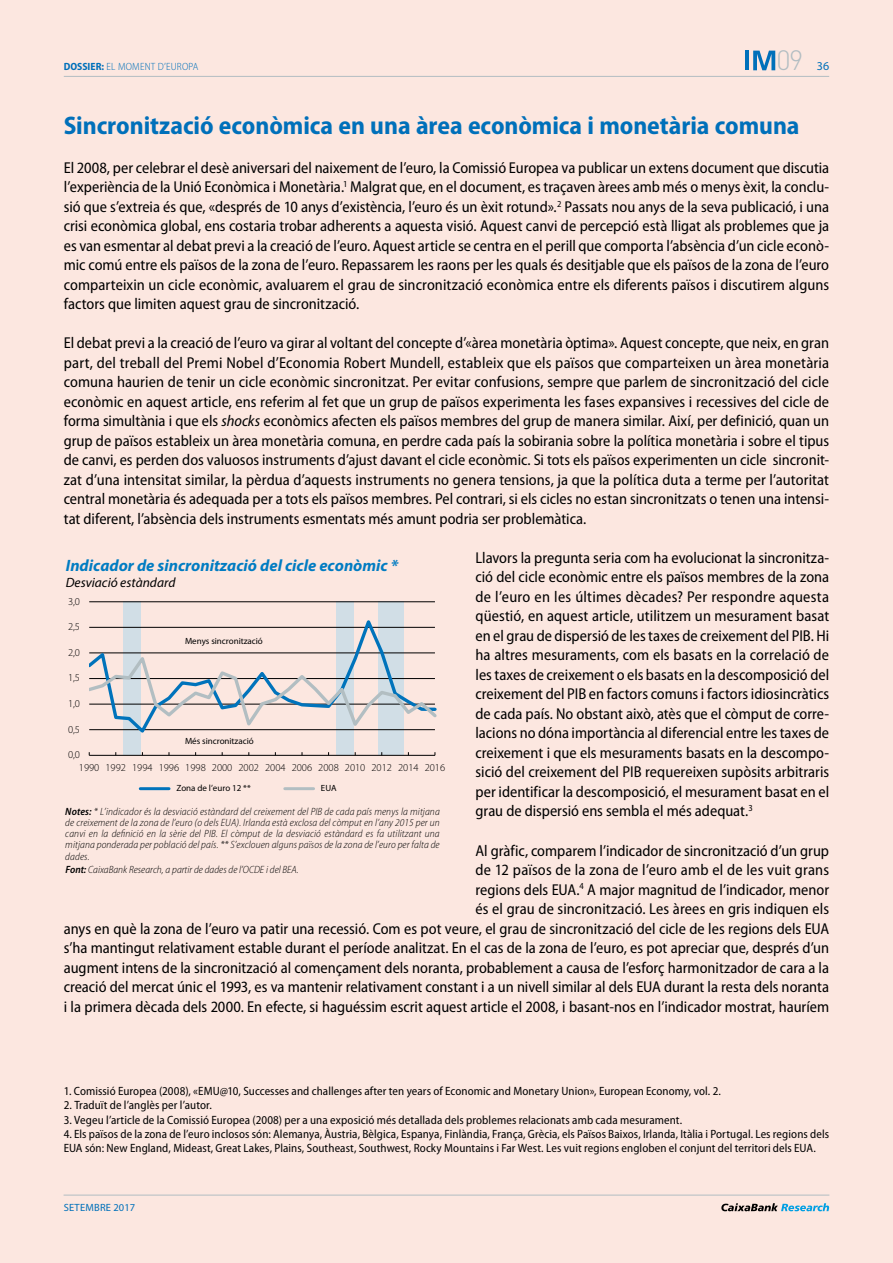
<style>
.page{position:relative;width:893px;height:1263px;background:#fce7e0}
.page>*{position:absolute;margin:0;border:0;box-sizing:border-box;transform-origin:0 0}
.t1{font:300 27.6px "DIN Pro";color:#b2bdc2}
.t2{font:700 semi-condensed 25.5px "Myriad Pro";color:#0070ba}
.t3{font:italic 700 16.5px "Myriad Pro";color:#017cc2}
.t4{font:semi-condensed 15.75px/19.5px "Myriad Pro";color:#000;text-align:justify}
.t5{font:italic 13.5px "Myriad Pro";color:#000}
.t6{font:semi-condensed 12px/14.2px "Myriad Pro";letter-spacing:.01em;color:#000}
.t7{font:12px "Myriad Pro";color:#0070ba}
.t8{font:italic 300 semi-condensed 10.5px/11.2px "Myriad Pro";letter-spacing:.01em;color:#000;text-align:justify}
.t9{font:300 10.5px "Myriad Pro";color:#000}
.t10{font:300 semi-condensed 10.5px "Myriad Pro";letter-spacing:.02em;color:#0070ba}
.t11{font:10.5px "Myriad Pro";letter-spacing:.02em;color:#0070ba}
.t12{font:9px "Myriad Pro";letter-spacing:-.005em;color:#000}
.s1{font-weight:700}
.s2{font-style:italic}
.s3{font-weight:600}
</style>
<div class="page">
<hr style="left:64px;top:76px;width:765px;height:1px;background:#b2bdc2">
<hr style="left:64px;top:1195px;width:765px;height:1px;background:#b2bdc2">
<svg style="left:753px;top:51px;width:22px;height:19px"></svg>
<hr style="left:745px;top:51px;width:4px;height:19px;background:#0070ba">
<svg style="left:721px;top:1203px;width:108px;height:8px"></svg>
<div style="left:123px;top:601px;width:17px;height:154px;background:#d1dee6"></div>
<div style="left:337px;top:601px;width:17px;height:154px;background:#d1dee6"></div>
<div style="left:379px;top:601px;width:25px;height:153px;background:#d1dee6"></div>
<hr style="left:89px;top:601px;width:346px;height:1px;background:#000">
<hr style="left:89px;top:755px;width:346px;height:1px;background:#000">
<svg style="left:89px;top:613px;width:347px;height:123px;background:#ded6d5"></svg>
<hr style="left:140px;top:787px;width:29px;height:3px;background:#0073bb">
<hr style="left:285px;top:787px;width:29px;height:3px;background:#b2bec2">
<h1 class="t1" style="left:776px;top:42px;width:28px">09</h1>
<p class="t10" style="left:64px;top:61px;width:136px"><span class="s1">DOSSIER:</span> EL MOMENT D’EUROPA</p>
<p class="t7" style="left:817px;top:60px;width:14px">36</p>
<h2 class="t2" style="left:64px;top:111px;width:737px">Sincronització econòmica en una àrea econòmica i monetària comuna</h2>
<p class="t4" style="left:64px;top:158px;width:767px">El 2008, per celebrar el desè aniversari del naixement de l’euro, la Comissió Europea va publicar un extens document que discutia l’experiència de la Unió Econòmica i Monetària.<sup>1</sup> Malgrat que, en el document, es traçaven àrees amb més o menys èxit, la conclu&shy;sió que s’extreia és que, «després de 10 anys d’existència, l’euro és un èxit rotund».<sup>2</sup> Passats nou anys de la seva publicació, i una crisi econòmica global, ens costaria trobar adherents a aquesta visió. Aquest canvi de percepció està lligat als problemes que ja es van esmentar al debat previ a la creació de l’euro. Aquest article se centra en el perill que comporta l’absència d’un cicle econò&shy;mic comú entre els països de la zona de l’euro. Repassarem les raons per les quals és desitjable que els països de la zona de l’euro comparteixin un cicle econòmic, avaluarem el grau de sincronització econòmica entre els diferents països i discutirem alguns factors que limiten aquest grau de sincronització.</p>
<p class="t4" style="left:64px;top:334px;width:767px">El debat previ a la creació de l’euro va girar al voltant del concepte d’«àrea monetària òptima». Aquest concepte, que neix, en gran part, del treball del Premi Nobel d’Economia Robert Mundell, estableix que els països que comparteixen un àrea monetària comuna haurien de tenir un cicle econòmic sincronitzat. Per evitar confusions, sempre que parlem de sincronització del cicle econòmic en aquest article, ens referim al fet que un grup de països experimenta les fases expansives i recessives del cicle de forma simultània i que els <span class="s2">shocks</span> econòmics afecten els països membres del grup de manera similar. Així, per definició, quan un grup de països estableix un àrea monetària comuna, en perdre cada país la sobirania sobre la política monetària i sobre el tipus de canvi, es perden dos valuosos instruments d’ajust davant el cicle econòmic. Si tots els països experimenten un cicle sincronit&shy;zat d’una intensitat similar, la pèrdua d’aquests instruments no genera tensions, ja que la política duta a terme per l’autoritat central monetària és adequada per a tots els països membres. Pel contrari, si els cicles no estan sincronitzats o tenen una intensi&shy;tat diferent, l’absència dels instruments esmentats més amunt podria ser problemàtica.</p>
<p class="t4" style="left:476px;top:548px;width:355px">Llavors la pregunta seria com ha evolucionat la sincronitza&shy;ció del cicle econòmic entre els països membres de la zona de l’euro en les últimes dècades? Per respondre aquesta qüestió, en aquest article, utilitzem un mesurament basat en el grau de dispersió de les taxes de creixement del PIB. Hi ha altres mesuraments, com els basats en la correlació de les taxes de creixement o els basats en la descomposició del creixement del PIB en factors comuns i factors idiosincràtics de cada país. No obstant això, atès que el còmput de corre&shy;lacions no dóna importància al diferencial entre les taxes de creixement i que els mesuraments basats en la descompo&shy;sició del creixement del PIB requereixen supòsits arbitraris per identificar la descomposició, el mesurament basat en el grau de dispersió ens sembla el més adequat.<sup>3</sup></p>
<p class="t4" style="left:64px;top:841px;width:767px;text-align:right">Al gràfic, comparem l’indicador de sincronització d’un grup<br>de 12 països de la zona de l’euro amb el de les vuit grans<br>regions dels EUA.<sup>4</sup> A major magnitud de l’indicador, menor<br>és el grau de sincronització. Les àrees en gris indiquen els<br>anys en què la zona de l’euro va patir una recessió. Com es pot veure, el grau de sincronització del cicle de les regions dels EUA s’ha mantingut relativament estable durant el període analitzat. En el cas de la zona de l’euro, es pot apreciar que, després d’un augment intens de la sincronització al començament dels noranta, probablement a causa de l’esforç harmonitzador de cara a la creació del mercat únic el 1993, es va mantenir relativament constant i a un nivell similar al dels EUA durant la resta dels noranta i la primera dècada dels 2000. En efecte, si haguéssim escrit aquest article el 2008, i basant-nos en l’indicador mostrat, hauríem</p>
<p class="t3" style="left:66px;top:556px;width:334px">Indicador de sincronització del cicle econòmic *</p>
<p class="t5" style="left:66px;top:574px;width:111px">Desviació estàndard</p>
<p class="t9" style="left:68px;top:595px;width:14px">3,0</p>
<p class="t9" style="left:68px;top:621px;width:14px">2,5</p>
<p class="t12" style="left:185px;top:636px;width:79px">Menys sincronització</p>
<p class="t9" style="left:68px;top:647px;width:14px">2,0</p>
<p class="t9" style="left:68px;top:672px;width:14px">1,5</p>
<p class="t9" style="left:68px;top:698px;width:14px">1,0</p>
<p class="t9" style="left:68px;top:723px;width:14px">0,5</p>
<p class="t12" style="left:185px;top:736px;width:70px">Més sincronització</p>
<p class="t9" style="left:68px;top:749px;width:14px">0,0</p>
<p class="t9" style="left:79px;top:761px;width:368px">1990 1992 1994 1996 1998 2000 2002 2004 2006 2008 2010 2012 2014 2016</p>
<p class="t12" style="left:176px;top:783px;width:76px">Zona de l’euro 12 **</p>
<p class="t12" style="left:321px;top:783px;width:17px">EUA</p>
<p class="t8" style="left:65px;top:806px;width:376px"><span class="s3">Notes:</span> * L’indicador és la desviació estàndard del creixement del PIB de cada país menys la mitjana de creixement de la zona de l’euro (o dels EUA). Irlanda està exclosa del còmput en l’any 2015 per un canvi en la definició en la sèrie del PIB. El còmput de la desviació estàndard es fa utilitzant una mitjana ponderada per població del país. ** S’exclouen alguns països de la zona de l’euro per falta de dades.</p>
<p class="t8" style="left:65px;top:864px;width:235px"><span class="s3">Font:</span> CaixaBank Research, a partir de dades de l’OCDE i del BEA.</p>
<p class="t6" style="left:64px;top:1084px;width:659px">1. Comissió Europea (2008), «EMU@10, Successes and challenges after ten years of Economic and Monetary Union», European Economy, vol. 2.</p>
<p class="t6" style="left:64px;top:1098px;width:150px">2. Traduït de l’anglès per l’autor.</p>
<p class="t6" style="left:64px;top:1113px;width:620px">3. Vegeu l’article de la Comissió Europea (2008) per a una exposició més detallada dels problemes relacionats amb cada mesurament.</p>
<p class="t6" style="left:64px;top:1127px;width:767px">4. Els països de la zona de l’euro inclosos són: Alemanya, Àustria, Bèlgica, Espanya, Finlàndia, França, Grècia, els Països Baixos, Irlanda, Itàlia i Portugal. Les regions dels<br>EUA són: New England, Mideast, Great Lakes, Plains, Southeast, Southwest, Rocky Mountains i Far West. Les vuit regions engloben el conjunt del territori dels EUA.</p>
<p class="t11" style="left:64px;top:1202px;width:73px">SETEMBRE 2017</p>
</div>
